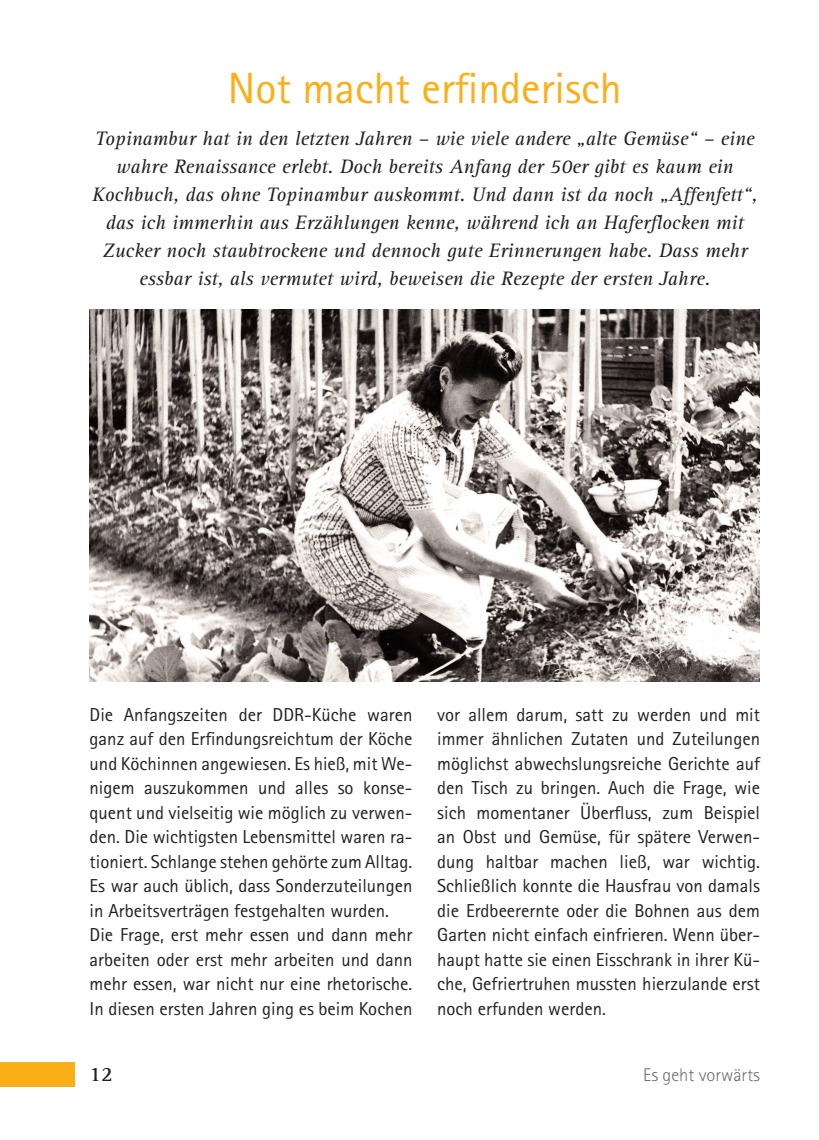
<style>
.page{position:relative;width:819px;height:1140px;background:#fff}
.page>*{position:absolute;margin:0;border:0;box-sizing:border-box;transform-origin:0 0}
.t1{font:43.75px "Rotis Sans Serif";color:#faaf18}
.t2{font:700 21px "Rotis Serif";color:#231f20}
.t3{font:italic 20.12px/28px "Rotis Serif";color:#231f20;text-align:center}
.t4{font:18.72px/24.5px "Rotis Sans Serif";color:#231f20;text-align:justify}
.t5{font:300 18.38px "Rotis Sans Serif";color:#6c6d70}
</style>
<div class="page">
<div style="left:0;top:1062px;width:75px;height:25px;background:#faaf18"></div>
<img style="left:89px;top:309px;width:670px;height:372px">
<h1 class="t1" style="left:228px;top:62px;width:395px">Not macht erfinderisch</h1>
<p class="t3" style="left:92px;top:125px;width:666px">Topinambur hat in den letzten Jahren – wie viele andere „alte Gemüse“ – eine wahre Renaissance erlebt. Doch bereits Anfang der 50er gibt es kaum ein Kochbuch, das ohne Topinambur auskommt. Und dann ist da noch „Affenfett“, das ich immerhin aus Erzählungen kenne, während ich an Haferflocken mit Zucker noch staubtrockene und dennoch gute Erinnerungen habe. Dass mehr essbar ist, als vermutet wird, beweisen die Rezepte der ersten Jahre.</p>
<p class="t4" style="left:89px;top:702px;width:324px;text-align:left">Die Anfangszeiten der DDR-Küche waren ganz auf den Erfindungsreichtum der Köche und Köchinnen angewiesen. Es hieß, mit We&shy;nigem auszukommen und alles so konse&shy;quent und vielseitig wie möglich zu verwen&shy;den. Die wichtigsten Lebensmittel waren ra&shy;tioniert. Schlange stehen gehörte zum Alltag.<br>Es war auch üblich, dass Sonderzuteilungen in Arbeitsverträgen festgehalten wurden.<br>Die Frage, erst mehr essen und dann mehr arbeiten oder erst mehr arbeiten und dann mehr essen, war nicht nur eine rhetorische.<br>In diesen ersten Jahren ging es beim Kochen</p>
<p class="t2" style="left:89px;top:1062px;width:25px">12</p>
<p class="t4" style="left:437px;top:702px;width:324px">vor allem darum, satt zu werden und mit immer ähnlichen Zutaten und Zuteilungen möglichst abwechslungsreiche Gerichte auf den Tisch zu bringen. Auch die Frage, wie sich momentaner Überfluss, zum Beispiel an Obst und Gemüse, für spätere Verwen&shy;dung haltbar machen ließ, war wichtig.<br>Schließlich konnte die Hausfrau von damals die Erdbeerernte oder die Bohnen aus dem Garten nicht einfach einfrieren. Wenn über&shy;haupt hatte sie einen Eisschrank in ihrer Kü&shy;che, Gefriertruhen mussten hierzulande erst noch erfunden werden.</p>
<p class="t5" style="left:642px;top:1064px;width:118px">Es geht vorwärts</p>
</div>
